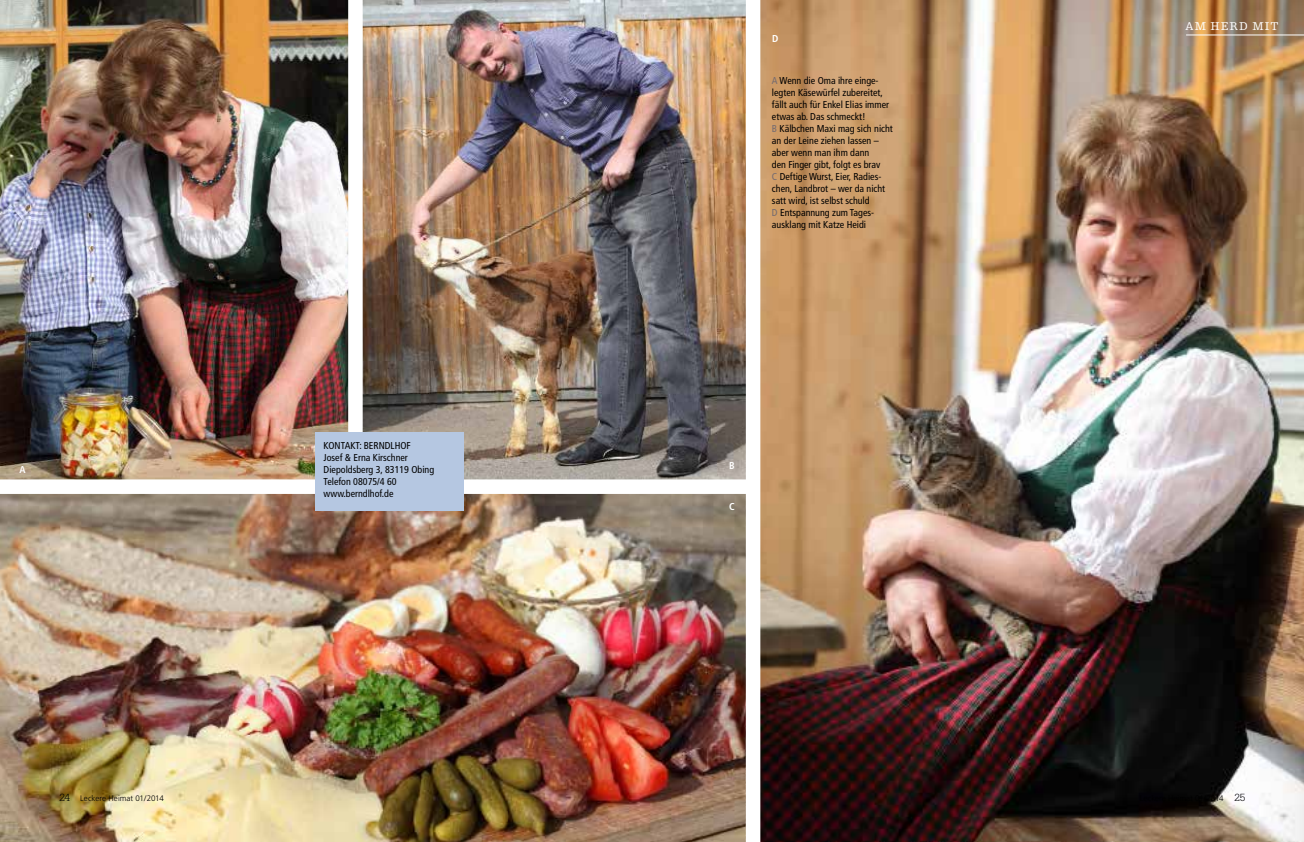
<style>
.page{position:relative;width:1304px;height:842px;background:#fff}
.page>*{position:absolute;margin:0;border:0;box-sizing:border-box;transform-origin:0 0}
.t1{font:12px "Egyptienne F";letter-spacing:.085em;color:#fff}
.t2{font:condensed 10px/12px "Frutiger";color:#000}
.t3{font:700 condensed 10px "Frutiger";color:#fff}
.t4{font:300 8px "Frutiger";letter-spacing:.005em;color:#000}
.s1{color:#726a71}
.s2{font-family:"Serifa";font-size:11px}
</style>
<div class="page">
<img style="left:760px;top:0;width:544px;height:842px">
<img style="left:0;top:0;width:348px;height:479px">
<img style="left:363px;top:0;width:383px;height:479px">
<img style="left:0;top:494px;width:746px;height:348px">
<div style="left:315px;top:432px;width:148px;height:78px;background:#b5c7e1"></div>
<hr style="left:1186px;top:35px;width:118px;height:1px;background:#fff">
<p class="t3" style="left:772px;top:33px;width:8px">d</p>
<p class="t2" style="left:772px;top:75px;width:122px"><span class="s1">A</span> Wenn die Oma ihre einge&shy;legten Käsewürfel zubereitet, fällt auch für Enkel Elias immer etwas ab. Das schmeckt!<br><span class="s1">B</span> Kälbchen Maxi mag sich nicht an der Leine ziehen lassen – aber wenn man ihm dann<br>den Finger gibt, folgt es brav<br><span class="s1">C</span> Deftige Wurst, Eier, Radies&shy;chen, Landbrot – wer da nicht satt wird, ist selbst schuld<br><span class="s1">D</span> Entspannung zum Tages&shy;ausklang mit Katze Heidi</p>
<p class="t2" style="left:324px;top:440px;width:112px">Kontakt: Berndlhof<br>Josef &amp; Erna Kirschner<br>Diepoldsberg 3, 83119 Obing<br>Telefon 08075/4 60 www.berndlhof.de</p>
<p class="t3" style="left:19px;top:463px;width:7px">A</p>
<p class="t3" style="left:729px;top:460px;width:6px">B</p>
<p class="t3" style="left:729px;top:500px;width:6px">C</p>
<p class="t4" style="left:60px;top:794px;width:106px"><span class="s2">24</span> Leckere Heimat 01/2014</p>
<p class="t1" style="left:1185px;top:20px;width:95px">AM HERD MIT</p>
</div>
